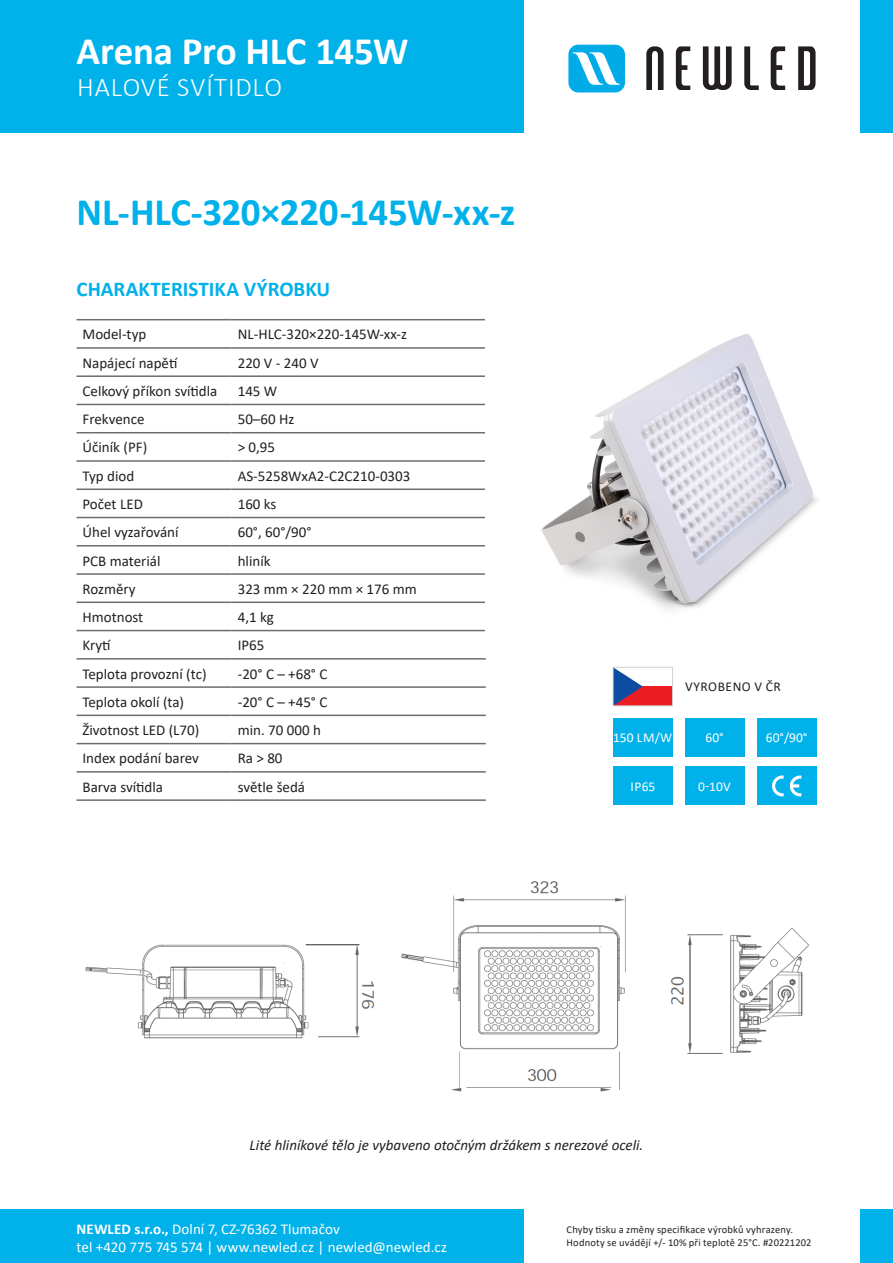
<style>
.page{position:relative;width:893px;height:1263px;background:#fff}
.page>*{position:absolute;margin:0;border:0;box-sizing:border-box;transform-origin:0 0}
.t1{font:700 39px "Calibri";letter-spacing:-.005em;color:#00b1ea}
.t2{font:700 39px "Calibri";letter-spacing:-.005em;color:#fff}
.t3{font:300 27px "Calibri";letter-spacing:.035em;color:#fff}
.t4{font:700 21px "Calibri";color:#00b1ea}
.t5{font:15px "Calibri";color:#231f20}
.t6{font:15px "Calibri";color:#fff}
.t7{font:italic 15px "Calibri";color:#231f20}
.t8{font:13.5px "Calibri";color:#fff}
.t9{font:13.5px "Calibri";letter-spacing:.04em;color:#231f20}
.t10{font:10.5px "Calibri";letter-spacing:.015em;color:#231f20}
.s1{font-weight:700}
</style>
<div class="page">
<img style="left:85px;top:881px;width:724px;height:211px">
<div style="left:0;top:0;width:523px;height:133px;background:#00b1ea"></div>
<div style="left:0;top:1210px;width:523px;height:53px;background:#00b1ea"></div>
<div style="left:861px;top:1210px;width:32px;height:53px;background:#00b1ea"></div>
<div style="left:861px;top:0;width:32px;height:133px;background:#00b1ea"></div>
<div style="left:568px;top:45px;width:57px;height:47px;background:#00abe7;border-radius:10px"></div>
<svg style="left:573px;top:52px;width:47px;height:33px"></svg>
<svg style="left:646px;top:46px;width:18px;height:44px"></svg>
<svg style="left:703px;top:46px;width:29px;height:44px"></svg>
<svg style="left:676px;top:46px;width:14px;height:44px"></svg>
<svg style="left:798px;top:46px;width:17px;height:44px"></svg>
<svg style="left:771px;top:46px;width:14px;height:44px"></svg>
<svg style="left:744px;top:46px;width:15px;height:44px"></svg>
<hr style="left:77px;top:319px;width:155px;height:1px;background:#6c6d70">
<hr style="left:232px;top:319px;width:254px;height:1px;background:#6c6d70">
<hr style="left:77px;top:347px;width:155px;height:2px;background:#6c6d70">
<hr style="left:232px;top:347px;width:254px;height:2px;background:#6c6d70">
<hr style="left:77px;top:375px;width:155px;height:2px;background:#6c6d70">
<hr style="left:232px;top:375px;width:254px;height:2px;background:#6c6d70">
<hr style="left:77px;top:404px;width:155px;height:1px;background:#6c6d70">
<hr style="left:232px;top:404px;width:254px;height:1px;background:#6c6d70">
<hr style="left:77px;top:432px;width:155px;height:1px;background:#6c6d70">
<hr style="left:232px;top:432px;width:254px;height:1px;background:#6c6d70">
<hr style="left:77px;top:460px;width:155px;height:2px;background:#6c6d70">
<hr style="left:232px;top:460px;width:254px;height:2px;background:#6c6d70">
<hr style="left:77px;top:488px;width:155px;height:2px;background:#6c6d70">
<hr style="left:232px;top:488px;width:254px;height:2px;background:#6c6d70">
<hr style="left:77px;top:517px;width:155px;height:1px;background:#6c6d70">
<hr style="left:232px;top:517px;width:254px;height:1px;background:#6c6d70">
<hr style="left:77px;top:545px;width:155px;height:1px;background:#6c6d70">
<hr style="left:232px;top:545px;width:254px;height:1px;background:#6c6d70">
<hr style="left:77px;top:573px;width:155px;height:2px;background:#6c6d70">
<hr style="left:232px;top:573px;width:254px;height:2px;background:#6c6d70">
<hr style="left:77px;top:601px;width:155px;height:2px;background:#6c6d70">
<hr style="left:232px;top:601px;width:254px;height:2px;background:#6c6d70">
<hr style="left:77px;top:630px;width:155px;height:1px;background:#6c6d70">
<hr style="left:232px;top:630px;width:254px;height:1px;background:#6c6d70">
<hr style="left:77px;top:658px;width:155px;height:1px;background:#6c6d70">
<hr style="left:232px;top:658px;width:254px;height:1px;background:#6c6d70">
<hr style="left:77px;top:686px;width:155px;height:2px;background:#6c6d70">
<hr style="left:232px;top:686px;width:254px;height:2px;background:#6c6d70">
<hr style="left:77px;top:715px;width:155px;height:1px;background:#6c6d70">
<hr style="left:232px;top:715px;width:254px;height:1px;background:#6c6d70">
<hr style="left:77px;top:743px;width:155px;height:1px;background:#6c6d70">
<hr style="left:232px;top:743px;width:254px;height:1px;background:#6c6d70">
<hr style="left:77px;top:771px;width:155px;height:2px;background:#6c6d70">
<hr style="left:232px;top:771px;width:254px;height:2px;background:#6c6d70">
<hr style="left:77px;top:799px;width:155px;height:2px;background:#6c6d70">
<hr style="left:232px;top:799px;width:254px;height:2px;background:#6c6d70">
<img style="left:485px;top:319px;width:332px;height:312px">
<div style="left:613px;top:718px;width:60px;height:38px;background:#00b1ea"></div>
<div style="left:613px;top:767px;width:60px;height:38px;background:#00b1ea"></div>
<div style="left:757px;top:718px;width:59px;height:38px;background:#00b1ea"></div>
<div style="left:757px;top:767px;width:59px;height:38px;background:#00b1ea"></div>
<svg style="left:772px;top:775px;width:29px;height:21px"></svg>
<div style="left:685px;top:718px;width:59px;height:38px;background:#00b1ea"></div>
<div style="left:685px;top:767px;width:59px;height:38px;background:#00b1ea"></div>
<div style="left:613px;top:686px;width:60px;height:20px;background:#ee1d23"></div>
<svg style="left:615px;top:669px;width:28px;height:35px"></svg>
<div style="left:613px;top:667px;width:60px;height:39px;border:1px solid #d1d2d4"></div>
<p class="t2" style="left:77px;top:23px;width:333px">Arena Pro HLC 145W</p>
<p class="t3" style="left:77px;top:71px;width:207px">HALOVÉ SVÍTIDLO</p>
<p class="t1" style="left:77px;top:184px;width:440px">NL-HLC-320×220-145W-xx-z</p>
<p class="t4" style="left:77px;top:275px;width:255px">CHARAKTERISTIKA VÝROBKU</p>
<p class="t5" style="left:83px;top:324px;width:65px">Model-typ</p>
<p class="t5" style="left:238px;top:324px;width:171px">NL-HLC-320×220-145W-xx-z</p>
<p class="t5" style="left:83px;top:352px;width:96px">Napájecí napětí</p>
<p class="t5" style="left:238px;top:352px;width:82px">220 V - 240 V</p>
<p class="t5" style="left:83px;top:381px;width:136px">Celkový příkon svítidla</p>
<p class="t5" style="left:238px;top:381px;width:41px">145 W</p>
<p class="t5" style="left:83px;top:409px;width:63px">Frekvence</p>
<p class="t5" style="left:238px;top:409px;width:58px">50–60 Hz</p>
<p class="t5" style="left:83px;top:437px;width:66px">Účiník (PF)</p>
<p class="t5" style="left:238px;top:437px;width:39px">&gt; 0,95</p>
<p class="t5" style="left:83px;top:465px;width:53px">Typ diod</p>
<p class="t5" style="left:238px;top:465px;width:174px">AS-5258WxA2-C2C210-0303</p>
<p class="t5" style="left:83px;top:494px;width:62px">Počet LED</p>
<p class="t5" style="left:238px;top:494px;width:40px">160 ks</p>
<p class="t5" style="left:83px;top:522px;width:98px">Úhel vyzařování</p>
<p class="t5" style="left:238px;top:522px;width:75px">60°, 60°/90°</p>
<p class="t5" style="left:83px;top:550px;width:79px">PCB materiál</p>
<p class="t5" style="left:238px;top:550px;width:34px">hliník</p>
<p class="t5" style="left:83px;top:578px;width:55px">Rozměry</p>
<p class="t5" style="left:238px;top:578px;width:181px">323 mm × 220 mm × 176 mm</p>
<p class="t5" style="left:83px;top:607px;width:62px">Hmotnost</p>
<p class="t5" style="left:238px;top:607px;width:38px">4,1 kg</p>
<p class="t5" style="left:83px;top:635px;width:30px">Krytí</p>
<p class="t5" style="left:238px;top:635px;width:28px">IP65</p>
<p class="t5" style="left:83px;top:663px;width:126px">Teplota provozní (tc)</p>
<p class="t5" style="left:238px;top:663px;width:91px">-20° C – +68° C</p>
<p class="t5" style="left:83px;top:691px;width:103px">Teplota okolí (ta)</p>
<p class="t5" style="left:238px;top:691px;width:91px">-20° C – +45° C</p>
<p class="t5" style="left:83px;top:720px;width:118px">Životnost LED (L70)</p>
<p class="t5" style="left:238px;top:720px;width:85px">min. 70 000 h</p>
<p class="t5" style="left:83px;top:748px;width:118px">Index podání barev</p>
<p class="t5" style="left:238px;top:748px;width:46px">Ra &gt; 80</p>
<p class="t5" style="left:83px;top:776px;width:82px">Barva svítidla</p>
<p class="t5" style="left:238px;top:776px;width:69px">světle šedá</p>
<p class="t9" style="left:685px;top:677px;width:97px">VYROBENO V ČR</p>
<p class="t8" style="left:613px;top:728px;width:61px">150 LM/W</p>
<p class="t8" style="left:630px;top:777px;width:26px">IP65</p>
<p class="t8" style="left:706px;top:728px;width:20px">60°</p>
<p class="t8" style="left:766px;top:728px;width:43px">60°/90°</p>
<p class="t8" style="left:698px;top:777px;width:34px">0-10V</p>
<p class="t7" style="left:250px;top:1135px;width:395px">Lité hliníkové tělo je vybaveno otočným držákem s nerezové oceli.</p>
<p class="t6" style="left:77px;top:1218px;width:265px"><span class="s1">NEWLED s.r.o.,</span> Dolní 7, CZ-76362 Tlumačov</p>
<p class="t6" style="left:77px;top:1236px;width:372px">tel +420 775 745 574 | www.newled.cz | newled@newled.cz</p>
<p class="t10" style="left:567px;top:1223px;width:228px">Chyby tisku a změny specifikace výrobků vyhrazeny.</p>
<p class="t10" style="left:567px;top:1235px;width:246px">Hodnoty se uvádějí +/- 10% při teplotě 25°C. #20221202</p>
</div>
